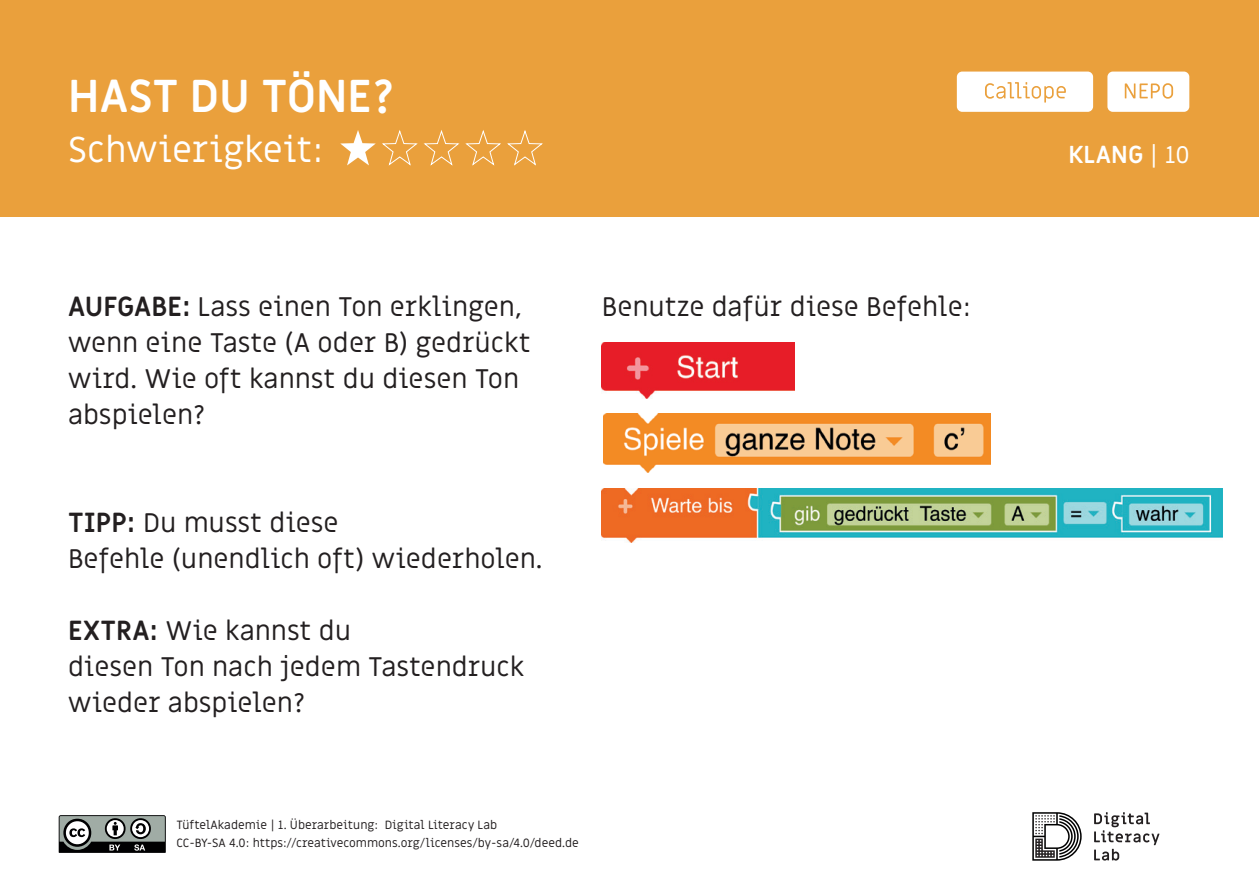
<style>
.page{position:relative;width:1259px;height:893px;background:#fff}
.page>*{position:absolute;margin:0;border:0;box-sizing:border-box;transform-origin:0 0}
.t1{font:700 45px "Miriam Libre";color:#fff}
.t2{font:36px "Miriam Libre";color:#fff}
.t3{font:27px/36px "Miriam Libre";color:#231f20}
.t4{font:700 24px "Miriam Libre";letter-spacing:.005em;color:#fff}
.t5{font:12px/18px "Miriam Libre";color:#231f20}
.s1{font-weight:400}
.s2{font-weight:700}
</style>
<div class="page">
<div style="left:0;top:0;width:1259px;height:217px;background:#eaa03c"></div>
<svg style="left:1032px;top:812px;width:49px;height:49px"></svg>
<svg style="left:1094px;top:812px;width:65px;height:48px"></svg>
<svg style="left:1107px;top:72px;width:82px;height:40px;background:#fdf6ed"></svg>
<svg style="left:957px;top:72px;width:136px;height:40px;background:#fdf7f0"></svg>
<svg style="left:59px;top:815px;width:107px;height:38px;background:#6e7370"></svg>
<img style="left:602px;top:342px;width:192px;height:56px">
<img style="left:602px;top:489px;width:620px;height:53px">
<svg style="left:340px;top:130px;width:203px;height:36px"></svg>
<img style="left:603px;top:414px;width:387px;height:58px">
<h1 class="t1" style="left:68px;top:68px;width:328px">HAST DU TÖNE?</h1>
<h2 class="t2" style="left:68px;top:128px;width:257px">Schwierigkeit:</h2>
<p class="t4" style="left:1068px;top:140px;width:123px">KLANG <span class="s1">| 10</span></p>
<p class="t3" style="left:68px;top:290px;width:464px"><span class="s2">AUFGABE:</span> Lass einen Ton erklingen, wenn eine Taste (A oder B) gedrückt wird. Wie oft kannst du diesen Ton abspielen?</p>
<p class="t3" style="left:68px;top:506px;width:476px"><span class="s2">TIPP:</span> Du musst diese<br>Befehle (unendlich oft) wiederholen.</p>
<p class="t3" style="left:68px;top:614px;width:458px"><span class="s2">EXTRA:</span> Wie kannst du<br>diesen Ton nach jedem Tastendruck wieder abspielen?</p>
<p class="t3" style="left:602px;top:290px;width:371px">Benutze dafür diese Befehle:</p>
<p class="t5" style="left:176px;top:816px;width:404px">TüftelAkademie | 1. Überarbeitung: Digital Literacy Lab<br>CC-BY-SA 4.0: https://creativecommons.org/licenses/by-sa/4.0/deed.de</p>
</div>
